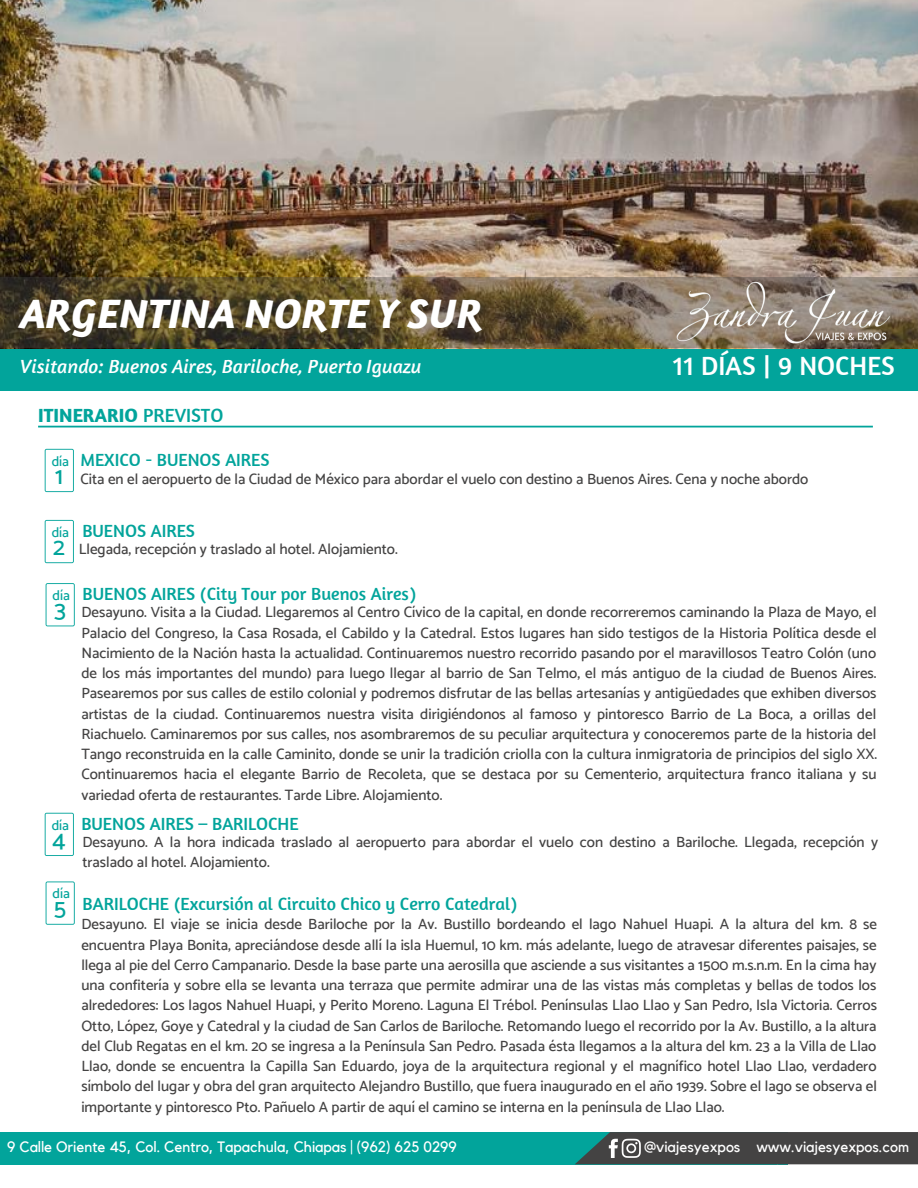
<style>
.page{position:relative;width:918px;height:1188px;background:#fff}
.page>*{position:absolute;margin:0;border:0;box-sizing:border-box;transform-origin:0 0}
.t1{font:italic 700 42px "Amaranth";letter-spacing:.005em;color:#fff}
.t2{font:27px "Amaranth";letter-spacing:.005em;color:#fff}
.t3{font:500 24.6px "Catamaran";color:#02a49b}
.t4{font:italic 19.5px "Amaranth";color:#fff}
.t5{font:700 19.5px "Amaranth";color:#02a49b}
.t6{font:18px "Amaranth";color:#02a49b}
.t7{font:500 15px/20.2px "Catamaran";color:#444343;text-align:justify}
.t8{font:15px "Kollektif";color:#fff}
.t9{font:500 13.95px "Catamaran";color:#02a49b}
.s1{font-weight:400}
</style>
<div class="page">
<div style="left:0;top:341px;width:918px;height:49px;background:#02a49b"></div>
<img style="left:0;top:0;width:918px;height:278px">
<svg style="left:45px;top:520px;width:29px;height:43px"></svg>
<svg style="left:38px;top:426px;width:835px;height:1px"></svg>
<svg style="left:0;top:278px;width:918px;height:70px;background:#5b4e33"></svg>
<img style="left:672px;top:278px;width:224px;height:69px">
<div style="left:0;top:1132px;width:788px;height:32px;background:#02a49b"></div>
<svg style="left:575px;top:1132px;width:343px;height:32px;background:#444c4b"></svg>
<svg style="left:45px;top:449px;width:29px;height:43px"></svg>
<svg style="left:46px;top:583px;width:29px;height:43px"></svg>
<svg style="left:45px;top:813px;width:29px;height:43px"></svg>
<svg style="left:46px;top:881px;width:29px;height:44px"></svg>
<h1 class="t1" style="left:20px;top:288px;width:464px">ARGENTINA NORTE Y SUR</h1>
<h3 class="t4" style="left:20px;top:354px;width:403px">Visitando: Buenos Aires, Bariloche, Puerto Iguazu</h3>
<h2 class="t2" style="left:673px;top:349px;width:223px">11 DÍAS | 9 NOCHES</h2>
<h3 class="t5" style="left:38px;top:403px;width:187px">ITINERARIO <span class="s1">PREVISTO</span></h3>
<p class="t9" style="left:52px;top:453px;width:19px">día</p>
<h3 class="t3" style="left:55px;top:461px;width:10px">1</h3>
<p class="t6" style="left:80px;top:449px;width:191px">MEXICO - BUENOS AIRES</p>
<p class="t7" style="left:80px;top:468px;width:729px">Cita en el aeropuerto de la Ciudad de México para abordar el vuelo con destino a Buenos Aires. Cena y noche abordo</p>
<p class="t9" style="left:52px;top:524px;width:19px">día</p>
<h3 class="t3" style="left:53px;top:532px;width:13px">2</h3>
<p class="t6" style="left:82px;top:520px;width:114px">BUENOS AIRES</p>
<p class="t7" style="left:79px;top:539px;width:321px">Llegada, recepción y traslado al hotel. Alojamiento.</p>
<p class="t9" style="left:53px;top:587px;width:19px">día</p>
<h3 class="t3" style="left:54px;top:595px;width:13px">3</h3>
<p class="t9" style="left:52px;top:817px;width:19px">día</p>
<h3 class="t3" style="left:53px;top:825px;width:15px">4</h3>
<p class="t9" style="left:53px;top:885px;width:19px">día</p>
<h3 class="t3" style="left:54px;top:894px;width:14px">5</h3>
<p class="t6" style="left:83px;top:583px;width:335px">BUENOS AIRES (City Tour por Buenos Aires)</p>
<p class="t7" style="left:81px;top:602px;width:797px">Desayuno. Visita a la Ciudad. Llegaremos al Centro Cívico de la capital, en donde recorreremos caminando la Plaza de Mayo, el Palacio del Congreso, la Casa Rosada, el Cabildo y la Catedral. Estos lugares han sido testigos de la Historia Política desde el Nacimiento de la Nación hasta la actualidad. Continuaremos nuestro recorrido pasando por el maravillosos Teatro Colón (uno de los más importantes del mundo) para luego llegar al barrio de San Telmo, el más antiguo de la ciudad de Buenos Aires.<br>Pasearemos por sus calles de estilo colonial y podremos disfrutar de las bellas artesanías y antigüedades que exhiben diversos artistas de la ciudad. Continuaremos nuestra visita dirigiéndonos al famoso y pintoresco Barrio de La Boca, a orillas del Riachuelo. Caminaremos por sus calles, nos asombraremos de su peculiar arquitectura y conoceremos parte de la historia del Tango reconstruida en la calle Caminito, donde se unir la tradición criolla con la cultura inmigratoria de principios del siglo XX.<br>Continuaremos hacia el elegante Barrio de Recoleta, que se destaca por su Cementerio, arquitectura franco italiana y su variedad oferta de restaurantes. Tarde Libre. Alojamiento.</p>
<p class="t6" style="left:81px;top:813px;width:219px">BUENOS AIRES – BARILOCHE</p>
<p class="t7" style="left:82px;top:832px;width:797px">Desayuno. A la hora indicada traslado al aeropuerto para abordar el vuelo con destino a Bariloche. Llegada, recepción y traslado al hotel. Alojamiento.</p>
<p class="t6" style="left:83px;top:892px;width:436px">BARILOCHE (Excursión al Circuito Chico y Cerro Catedral)</p>
<p class="t7" style="left:81px;top:914px;width:797px">Desayuno. El viaje se inicia desde Bariloche por la Av. Bustillo bordeando el lago Nahuel Huapi. A la altura del km. 8 se encuentra Playa Bonita, apreciándose desde allí la isla Huemul, 10 km. más adelante, luego de atravesar diferentes paisajes, se llega al pie del Cerro Campanario. Desde la base parte una aerosilla que asciende a sus visitantes a 1500 m.s.n.m. En la cima hay una confitería y sobre ella se levanta una terraza que permite admirar una de las vistas más completas y bellas de todos los alrededores: Los lagos Nahuel Huapi, y Perito Moreno. Laguna El Trébol. Penínsulas Llao Llao y San Pedro, Isla Victoria. Cerros Otto, López, Goye y Catedral y la ciudad de San Carlos de Bariloche. Retomando luego el recorrido por la Av. Bustillo, a la altura del Club Regatas en el km. 20 se ingresa a la Península San Pedro. Pasada ésta llegamos a la altura del km. 23 a la Villa de Llao Llao, donde se encuentra la Capilla San Eduardo, joya de la arquitectura regional y el magnífico hotel Llao Llao, verdadero símbolo del lugar y obra del gran arquitecto Alejandro Bustillo, que fuera inaugurado en el año 1939. Sobre el lago se observa el importante y pintoresco Pto. Pañuelo A partir de aquí el camino se interna en la península de Llao Llao.</p>
<p class="t8" style="left:7px;top:1140px;width:451px">9 Calle Oriente 45, Col. Centro, Tapachula, Chiapas | (962) 625 0299</p>
<p class="t8" style="left:644px;top:1140px;width:267px">@viajesyexpos www.viajesyexpos.com</p>
</div>
